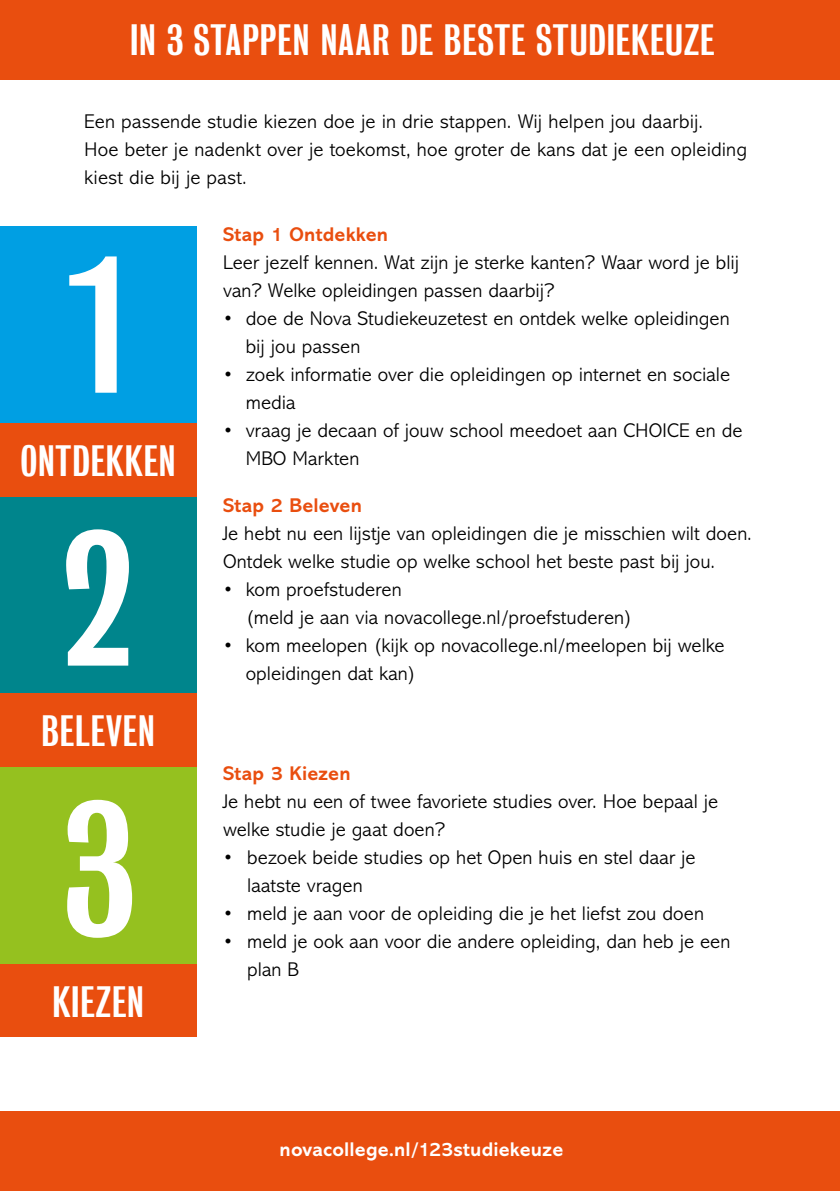
<style>
.page{position:relative;width:840px;height:1191px;background:#fff}
.page>*{position:absolute;margin:0;border:0;box-sizing:border-box;transform-origin:0 0}
.t1{font:176px/271.6px "Bureau Grot One Three";color:#fff;text-align:justify;scale:1.2 1}
.t2{font:40px "Bureau Grot One Three";letter-spacing:.01em;color:#fff;scale:1.2 1}
.t3{font:300 20px/28px "Abadi";letter-spacing:.005em;color:#000}
.t4{font:700 20px "Abadi";letter-spacing:.005em;color:#e94e0f}
.t5{font:700 20px "Abadi";letter-spacing:.005em;color:#fff}
</style>
<div class="page">
<div style="left:0;top:0;width:839px;height:79px;background:#e94e0f"></div>
<div style="left:0;top:1111px;width:839px;height:80px;background:#e94e0f"></div>
<div style="left:0;top:227px;width:196px;height:197px;background:#009fe3"></div>
<div style="left:0;top:497px;width:196px;height:196px;background:#00858c"></div>
<div style="left:0;top:767px;width:196px;height:197px;background:#95c11f"></div>
<div style="left:0;top:423px;width:196px;height:74px;background:#e94e0f"></div>
<div style="left:0;top:693px;width:196px;height:74px;background:#e94e0f"></div>
<div style="left:0;top:964px;width:196px;height:72px;background:#e94e0f"></div>
<h2 class="t2" style="left:130px;top:19px;width:488px">IN 3 STAPPEN NAAR DE BESTE STUDIEKEUZE</h2>
<p class="t3" style="left:84px;top:108px;width:663px">Een passende studie kiezen doe je in drie stappen. Wij helpen jou daarbij.<br>Hoe beter je nadenkt over je toekomst, hoe groter de kans dat je een opleiding kiest die bij je past.</p>
<h1 class="t1" style="left:62px;top:195px;width:62px">1<br>2<br>3</h1>
<h2 class="t2" style="left:20px;top:440px;width:131px">ONTDEKKEN</h2>
<h2 class="t2" style="left:41px;top:710px;width:96px">BELEVEN</h2>
<h2 class="t2" style="left:52px;top:980px;width:78px">KIEZEN</h2>
<p class="t4" style="left:223px;top:222px;width:166px">Stap 1 Ontdekken</p>
<p class="t3" style="left:223px;top:248px;width:517px">Leer jezelf kennen. Wat zijn je sterke kanten? Waar word je blij van? Welke opleidingen passen daarbij?</p>
<p class="t3" style="left:245px;top:304px;width:485px;text-indent:-23px">• doe de Nova Studiekeuzetest en ontdek welke opleidingen bij jou passen</p>
<p class="t3" style="left:245px;top:360px;width:485px;text-indent:-23px">• zoek informatie over die opleidingen op internet en sociale media</p>
<p class="t3" style="left:245px;top:416px;width:498px;text-indent:-23px">• vraag je decaan of jouw school meedoet aan CHOICE en de<br>MBO Markten</p>
<p class="t4" style="left:223px;top:494px;width:140px">Stap 2 Beleven</p>
<p class="t3" style="left:223px;top:520px;width:530px">Je hebt nu een lijstje van opleidingen die je misschien wilt doen.<br>Ontdek welke studie op welke school het beste past bij jou.</p>
<p class="t3" style="left:245px;top:576px;width:388px;text-indent:-23px">• kom proefstuderen<br>(meld je aan via novacollege.nl/proefstuderen)</p>
<p class="t3" style="left:245px;top:632px;width:480px;text-indent:-23px">• kom meelopen (kijk op novacollege.nl/meelopen bij welke opleidingen dat kan)</p>
<p class="t4" style="left:223px;top:762px;width:129px">Stap 3 Kiezen</p>
<p class="t3" style="left:223px;top:788px;width:496px">Je hebt nu een of twee favoriete studies over. Hoe bepaal je welke studie je gaat doen?</p>
<p class="t3" style="left:247px;top:844px;width:450px;text-indent:-24px">• bezoek beide studies op het Open huis en stel daar je laatste vragen</p>
<p class="t3" style="left:223px;top:900px;width:482px">• meld je aan voor de opleiding die je het liefst zou doen</p>
<p class="t3" style="left:247px;top:928px;width:484px;text-indent:-24px">• meld je ook aan voor die andere opleiding, dan heb je een plan B</p>
<p class="t5" style="left:279px;top:1137px;width:285px">novacollege.nl/123studiekeuze</p>
</div>
